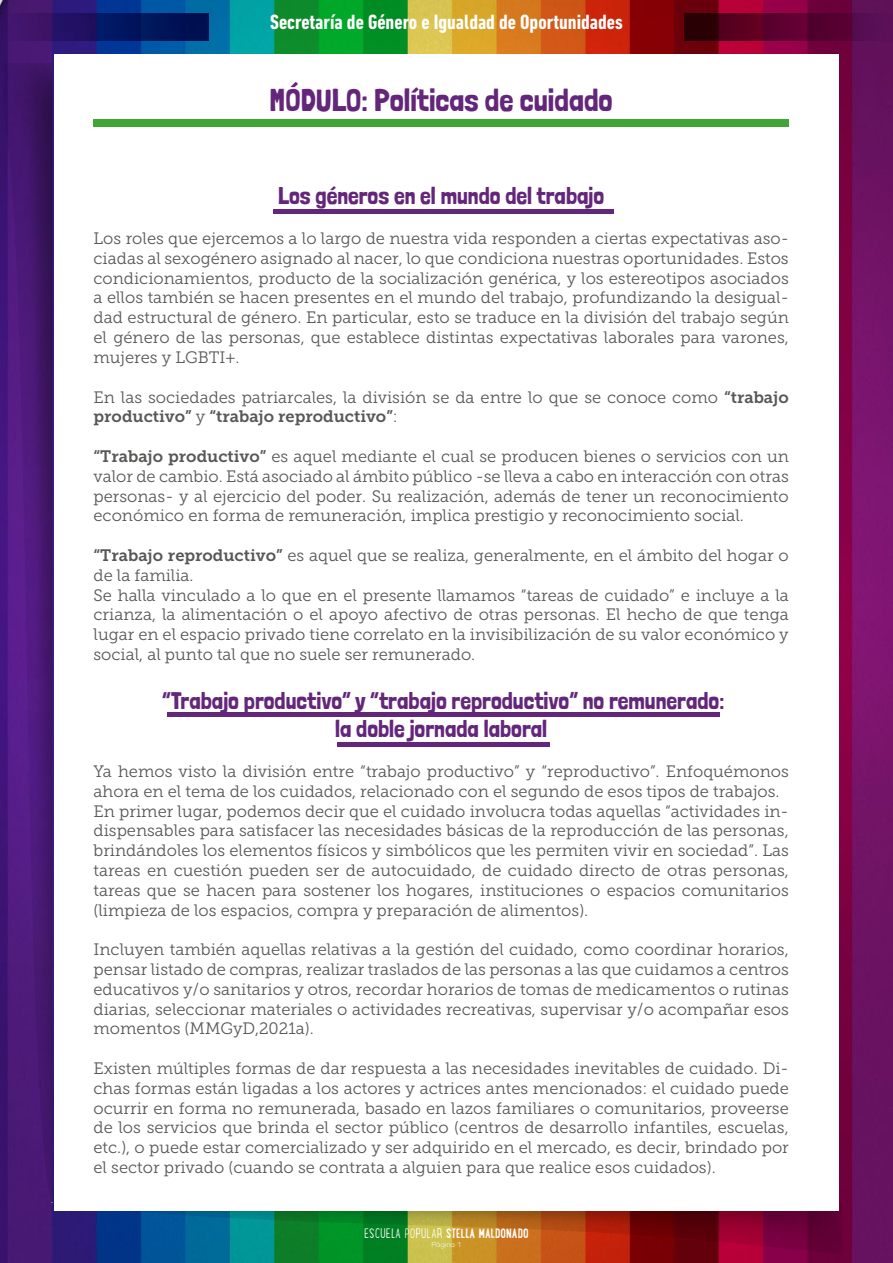
<style>
.page{position:relative;width:893px;height:1263px;background:#fff}
.page>*{position:absolute;margin:0;border:0;box-sizing:border-box;transform-origin:0 0}
.t1{font:31.5px "Londrina Solid";color:#64267b}
.t2{font:24px/28.8px "Londrina Solid";color:#64267b;text-align:center}
.t3{font:700 condensed 21px "DIN Next LT Pro";color:#fff}
.t4{font:16.5px/19.8px "Museo Slab 300";color:#575756;text-align:justify}
.t5{font:16.5px "Museo Slab 700";color:#575756}
.t6{font:700 12px "Lunch Box";color:#fff}
.t7{font:300 7.5px "Graphie";color:#fff}
.s1{font-family:"Museo Slab 700"}
.s2{font-family:"Museo Slab 300"}
.s3{font-weight:300}
</style>
<div class="page">
<img style="left:0;top:0;width:893px;height:1263px">
<img style="left:1px;top:63px;width:51px;height:1145px">
<img style="left:47px;top:1202px;width:795px;height:52px">
<div style="left:54px;top:54px;width:785px;height:1157px;background:#fff"></div>
<div style="left:94px;top:119px;width:695px;height:8px;background:#3fa535"></div>
<svg style="left:0;top:13px;width:208px;height:27px"></svg>
<svg style="left:685px;top:13px;width:208px;height:27px"></svg>
<div style="left:273px;top:209px;width:340px;height:5px;background:#64267b"></div>
<hr style="left:167px;top:712px;width:552px;height:4px;background:#64267b">
<hr style="left:337px;top:742px;width:212px;height:4px;background:#64267b">
<p class="t3" style="left:270px;top:10px;width:354px">Secretaría de Género e Igualdad de Oportunidades</p>
<h1 class="t1" style="left:270px;top:82px;width:345px">MÓDULO: Políticas de cuidado</h1>
<h2 class="t2" style="left:278px;top:181px;width:328px">Los géneros en el mundo del trabajo</h2>
<p class="t4" style="left:94px;top:229px;width:697px">Los roles que ejercemos a lo largo de nuestra vida responden a ciertas expectativas aso&shy;ciadas al sexogénero asignado al nacer, lo que condiciona nuestras oportunidades. Estos condicionamientos, producto de la socialización genérica, y los estereotipos asociados a ellos también se hacen presentes en el mundo del trabajo, profundizando la desigual&shy;dad estructural de género. En particular, esto se traduce en la división del trabajo según el género de las personas, que establece distintas expectativas laborales para varones, mujeres y LGBTI+.</p>
<p class="t4" style="left:94px;top:387px;width:697px">En las sociedades patriarcales, la división se da entre lo que se conoce como <span class="s1">“trabajo</span></p>
<p class="t5" style="left:94px;top:407px;width:306px">productivo” <span class="s2">y</span> “trabajo reproductivo”<span class="s2">:</span></p>
<p class="t4" style="left:94px;top:446px;width:697px"><span class="s1">“Trabajo productivo”</span> es aquel mediante el cual se producen bienes o servicios con un valor de cambio. Está asociado al ámbito público -se lleva a cabo en interacción con otras personas- y al ejercicio del poder. Su realización, además de tener un reconocimiento económico en forma de remuneración, implica prestigio y reconocimiento social.</p>
<p class="t4" style="left:94px;top:545px;width:697px;text-align:left"><span class="s1">“Trabajo reproductivo”</span> es aquel que se realiza, generalmente, en el ámbito del hogar o de la familia.<br>Se halla vinculado a lo que en el presente llamamos “tareas de cuidado” e incluye a la crianza, la alimentación o el apoyo afectivo de otras personas. El hecho de que tenga lugar en el espacio privado tiene correlato en la invisibilización de su valor económico y social, al punto tal que no suele ser remunerado.</p>
<h2 class="t2" style="left:162px;top:685px;width:564px">“Trabajo productivo” y “trabajo reproductivo” no remunerado: la doble jornada laboral</h2>
<p class="t4" style="left:94px;top:761px;width:697px;text-align:left">Ya hemos visto la división entre “trabajo productivo” y “reproductivo”. Enfoquémonos ahora en el tema de los cuidados, relacionado con el segundo de esos tipos de trabajos.<br>En primer lugar, podemos decir que el cuidado involucra todas aquellas “actividades in&shy;dispensables para satisfacer las necesidades básicas de la reproducción de las personas, brindándoles los elementos físicos y simbólicos que les permiten vivir en sociedad”. Las tareas en cuestión pueden ser de autocuidado, de cuidado directo de otras personas, tareas que se hacen para sostener los hogares, instituciones o espacios comunitarios (limpieza de los espacios, compra y preparación de alimentos).</p>
<p class="t4" style="left:94px;top:940px;width:697px">Incluyen también aquellas relativas a la gestión del cuidado, como coordinar horarios, pensar listado de compras, realizar traslados de las personas a las que cuidamos a centros educativos y/o sanitarios y otros, recordar horarios de tomas de medicamentos o rutinas diarias, seleccionar materiales o actividades recreativas, supervisar y/o acompañar esos momentos (MMGyD,2021a).</p>
<p class="t4" style="left:94px;top:1058px;width:697px">Existen múltiples formas de dar respuesta a las necesidades inevitables de cuidado. Di&shy;chas formas están ligadas a los actores y actrices antes mencionados: el cuidado puede ocurrir en forma no remunerada, basado en lazos familiares o comunitarios, proveerse de los servicios que brinda el sector público (centros de desarrollo infantiles, escuelas, etc.), o puede estar comercializado y ser adquirido en el mercado, es decir, brindado por el sector privado (cuando se contrata a alguien para que realice esos cuidados).</p>
<p class="t6" style="left:364px;top:1223px;width:166px"><span class="s3">ESCUELA POPULAR</span> STELLA MALDONADO</p>
<p class="t7" style="left:431px;top:1240px;width:32px">Página 1</p>
</div>
